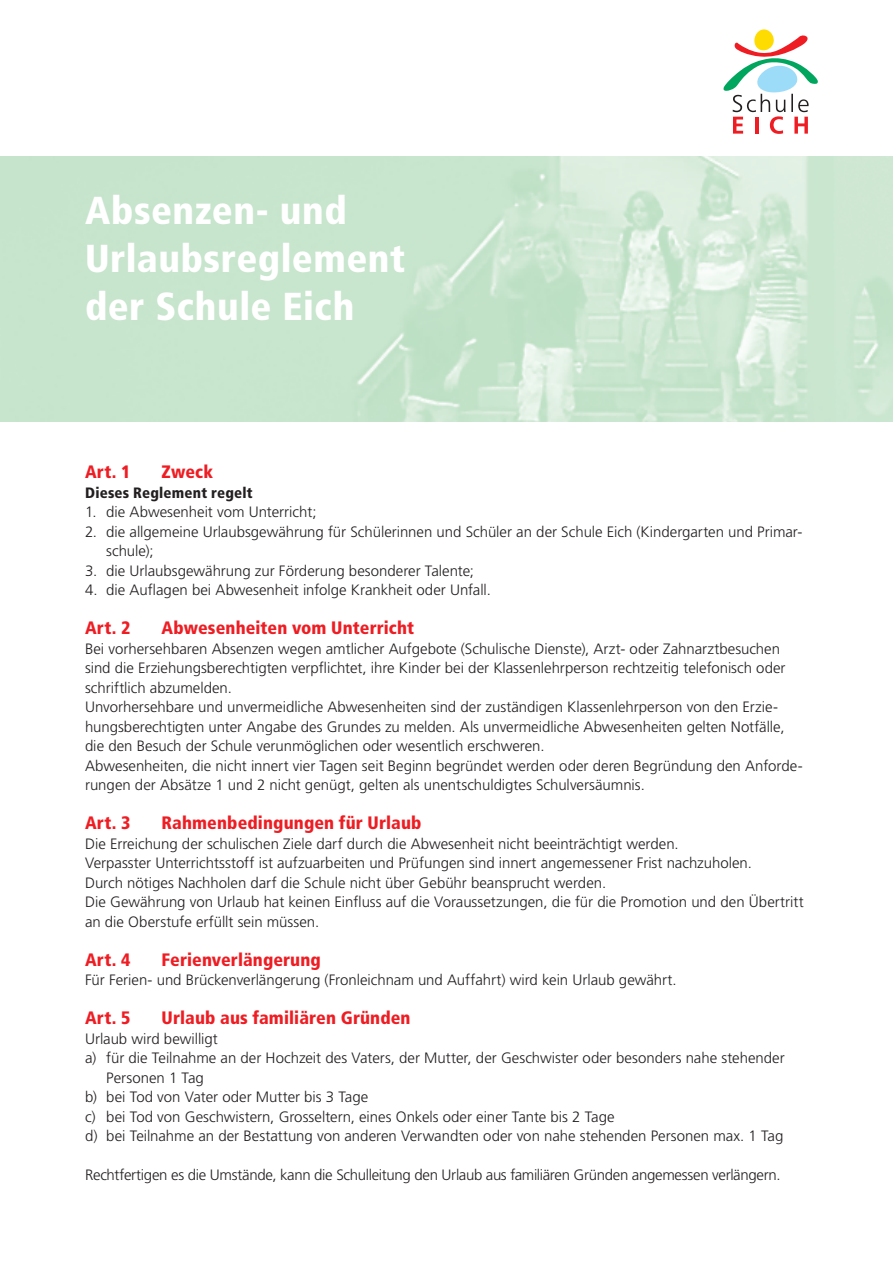
<style>
.page{position:relative;width:893px;height:1263px;background:#fff}
.page>*{position:absolute;margin:0;border:0;box-sizing:border-box;transform-origin:0 0}
.t1{font:900 condensed 39px "Frutiger LT Pro";letter-spacing:.015em;color:#fff}
.Titel{font:900 condensed 18px "Frutiger LT Pro";letter-spacing:.005em;color:#ee1d23}
.Lauftext{font:300 15px/19.5px "Frutiger LT Pro";color:#231f20}
.Lauftext-2{font:300 15px "Frutiger LT Pro";letter-spacing:-.025em;color:#231f20}
.Untertitel{font:900 condensed 15px "Frutiger LT Pro";letter-spacing:.015em;color:#231f20}
</style>
<div class="page">
<img style="left:0;top:156px;width:893px;height:266px">
<svg style="left:723px;top:29px;width:95px;height:105px"></svg>
<p class="t1" style="left:85px;top:187px;width:263px">Absenzen- und</p>
<p class="t1" style="left:85px;top:235px;width:322px">Urlaubsreglement</p>
<p class="t1" style="left:85px;top:283px;width:271px">der Schule Eich</p>
<p class="Titel" style="left:85px;top:461px;width:47px">Art. 1</p>
<p class="Titel" style="left:162px;top:461px;width:53px">Zweck</p>
<p class="Untertitel" style="left:85px;top:484px;width:169px">Dieses Reglement regelt</p>
<p class="Lauftext" style="left:85px;top:502px;width:233px">1. die Abwesenheit vom Unterricht;</p>
<p class="Lauftext" style="left:106px;top:522px;width:697px;text-indent:-21px">2. die allgemeine Urlaubsgewährung für Schülerinnen und Schüler an der Schule Eich (Kindergarten und Primar&shy;schule);</p>
<p class="Lauftext" style="left:85px;top:561px;width:390px">3. die Urlaubsgewährung zur Förderung besonderer Talente;</p>
<p class="Lauftext" style="left:85px;top:580px;width:407px">4. die Auflagen bei Abwesenheit infolge Krankheit oder Unfall.</p>
<p class="Titel" style="left:85px;top:617px;width:47px">Art. 2</p>
<p class="Titel" style="left:162px;top:617px;width:254px">Abwesenheiten vom Unterricht</p>
<p class="Lauftext" style="left:85px;top:639px;width:702px">Bei vorhersehbaren Absenzen wegen amtlicher Aufgebote (Schulische Dienste), Arzt- oder Zahnarztbesuchen sind die Erziehungsberechtigten verpflichtet, ihre Kinder bei der Klassenlehrperson rechtzeitig telefonisch oder schriftlich abzumelden.</p>
<p class="Lauftext" style="left:85px;top:697px;width:701px">Unvorhersehbare und unvermeidliche Abwesenheiten sind der zuständigen Klassenlehrperson von den Erzie&shy;hungsberechtigten unter Angabe des Grundes zu melden. Als unvermeidliche Abwesenheiten gelten Notfälle,</p>
<p class="Lauftext" style="left:85px;top:736px;width:461px">die den Besuch der Schule verunmöglichen oder wesentlich erschweren.</p>
<p class="Lauftext" style="left:85px;top:756px;width:719px">Abwesenheiten, die nicht innert vier Tagen seit Beginn begründet werden oder deren Begründung den Anforde&shy;rungen der Absätze 1 und 2 nicht genügt, gelten als unentschuldigtes Schulversäumnis.</p>
<p class="Titel" style="left:85px;top:812px;width:47px">Art. 3</p>
<p class="Titel" style="left:162px;top:812px;width:262px">Rahmenbedingungen für Urlaub</p>
<p class="Lauftext" style="left:85px;top:834px;width:595px">Die Erreichung der schulischen Ziele darf durch die Abwesenheit nicht beeinträchtigt werden.</p>
<p class="Lauftext" style="left:85px;top:853px;width:668px">Verpasster Unterrichtsstoff ist aufzuarbeiten und Prüfungen sind innert angemessener Frist nachzuholen.</p>
<p class="Lauftext" style="left:85px;top:873px;width:523px">Durch nötiges Nachholen darf die Schule nicht über Gebühr beansprucht werden.</p>
<p class="Lauftext" style="left:85px;top:892px;width:720px">Die Gewährung von Urlaub hat keinen Einfluss auf die Voraussetzungen, die für die Promotion und den Übertritt an die Oberstufe erfüllt sein müssen.</p>
<p class="Titel" style="left:85px;top:949px;width:47px">Art. 4</p>
<p class="Titel" style="left:162px;top:949px;width:161px">Ferienverlängerung</p>
<p class="Lauftext" style="left:85px;top:970px;width:593px">Für Ferien- und Brückenverlängerung (Fronleichnam und Auffahrt) wird kein Urlaub gewährt.</p>
<p class="Titel" style="left:85px;top:1007px;width:47px">Art. 5</p>
<p class="Titel" style="left:162px;top:1007px;width:251px">Urlaub aus familiären Gründen</p>
<p class="Lauftext" style="left:85px;top:1029px;width:134px">Urlaub wird bewilligt</p>
<p class="Lauftext" style="left:106px;top:1048px;width:680px;text-indent:-21px">a) für die Teilnahme an der Hochzeit des Vaters, der Mutter, der Geschwister oder besonders nahe stehender<br>Personen 1 Tag</p>
<p class="Lauftext" style="left:85px;top:1087px;width:285px">b) bei Tod von Vater oder Mutter bis 3 Tage</p>
<p class="Lauftext" style="left:85px;top:1107px;width:531px">c) bei Tod von Geschwistern, Grosseltern, eines Onkels oder einer Tante bis 2 Tage</p>
<p class="Lauftext" style="left:85px;top:1126px;width:700px">d) bei Teilnahme an der Bestattung von anderen Verwandten oder von nahe stehenden Personen max. 1 Tag</p>
<p class="Lauftext-2" style="left:85px;top:1166px;width:697px">Rechtfertigen es die Umstände, kann die Schulleitung den Urlaub aus familiären Gründen angemessen verlängern.</p>
</div>
